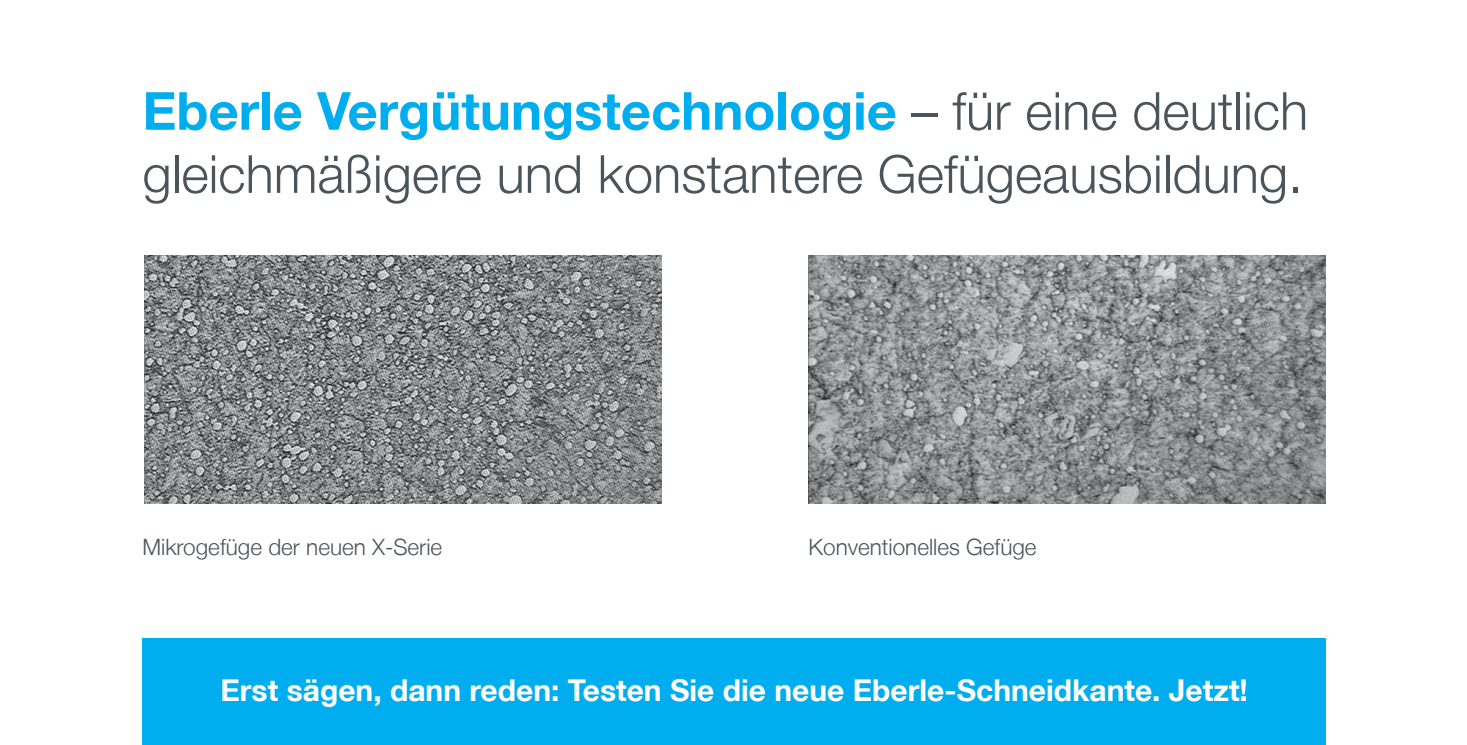
<style>
.page{position:relative;width:1467px;height:745px;background:#fff}
.page>*{position:absolute;margin:0;border:0;box-sizing:border-box;transform-origin:0 0}
.t1{font:300 52.5px/63px "Helvetica Neue LT";color:#4a545a}
.t2{font:700 30px "Helvetica Neue LT";color:#fff}
.t3{font:300 22.5px "Helvetica Neue LT";color:#4a545a}
.s1{font-weight:700;color:#00aeef}
</style>
<div class="page">
<img style="left:809px;top:255px;width:517px;height:248px">
<img style="left:144px;top:255px;width:518px;height:248px">
<div style="left:142px;top:638px;width:1184px;height:106px;background:#00aeef"></div>
<p class="t1" style="left:142px;top:78px;width:1167px"><span class="s1">Eberle Vergütungstechnologie</span> – für eine deutlich gleichmäßigere und konstantere Gefügeausbildung.</p>
<p class="t3" style="left:142px;top:533px;width:301px">Mikrogefüge der neuen X-Serie</p>
<p class="t3" style="left:809px;top:533px;width:229px">Konventionelles Gefüge</p>
<p class="t2" style="left:221px;top:671px;width:1029px">Erst sägen, dann reden: Testen Sie die neue Eberle-Schneidkante. Jetzt!</p>
</div>
